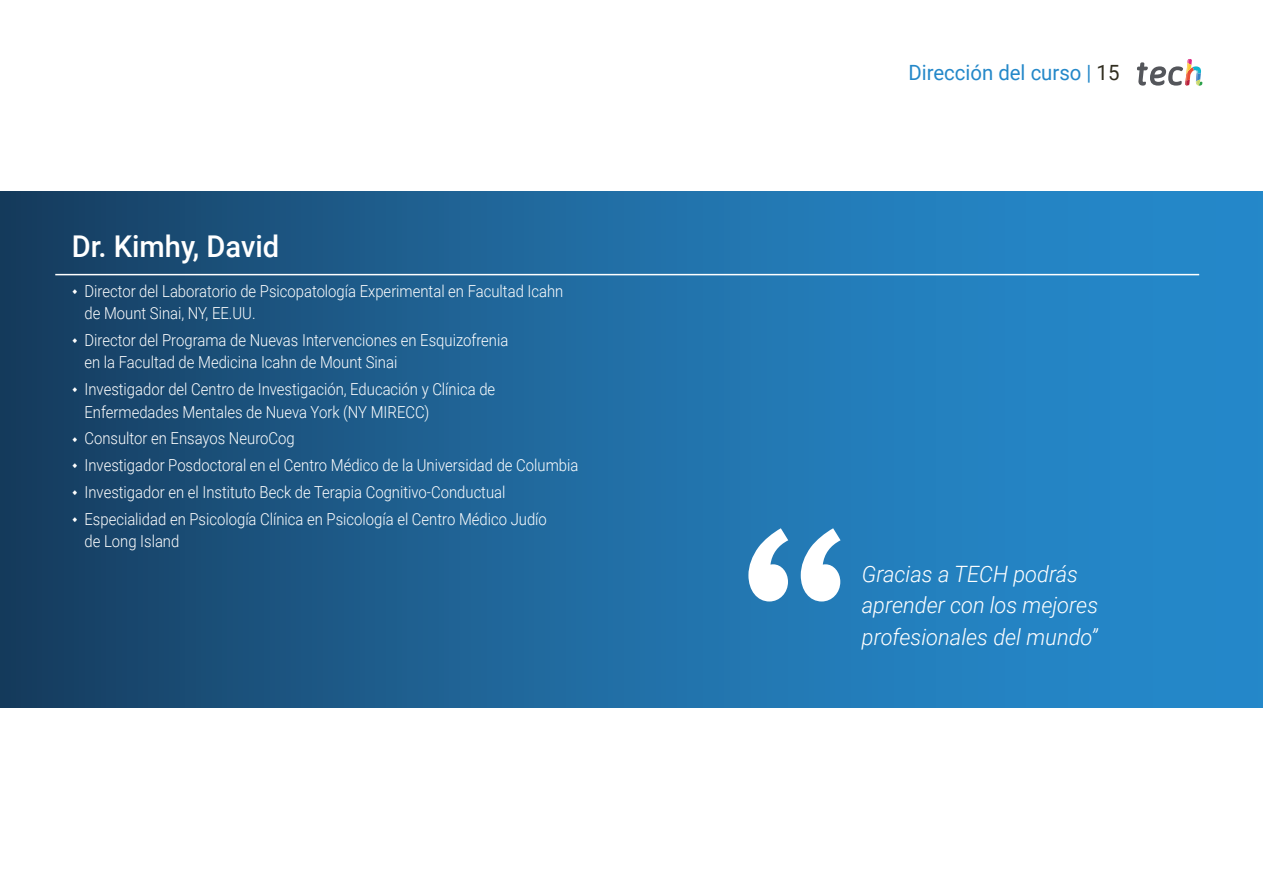
<style>
.page{position:relative;width:1263px;height:893px;background:#fff}
.page>*{position:absolute;margin:0;border:0;box-sizing:border-box;transform-origin:0 0}
.t1{font:500 30px "Roboto";color:#fff}
.t2{font:italic 300 22.5px/31.5px "Roboto";color:#fff}
.t3{font:21px "Roboto";color:#2488c9}
.t4{font:300 16.5px/22.5px "Roboto";color:#fff;scale:.9 1}
.s1{color:#312e20}
</style>
<div class="page">
<div style="left:0;top:192px;width:1263px;height:516px;background:linear-gradient(to right,#184267,#2793d9)"></div>
<svg style="left:748px;top:528px;width:92px;height:73px"></svg>
<hr style="left:55px;top:274px;width:1144px;height:1px;background:#fff">
<svg style="left:1137px;top:59px;width:65px;height:27px"></svg>
<svg style="left:73px;top:289px;width:4px;height:5px"></svg>
<svg style="left:73px;top:338px;width:4px;height:5px"></svg>
<svg style="left:73px;top:387px;width:4px;height:5px"></svg>
<svg style="left:73px;top:437px;width:4px;height:5px"></svg>
<svg style="left:73px;top:463px;width:4px;height:5px"></svg>
<svg style="left:73px;top:490px;width:4px;height:5px"></svg>
<svg style="left:73px;top:517px;width:4px;height:5px"></svg>
<h1 class="t1" style="left:72px;top:226px;width:209px">Dr. Kimhy, David</h1>
<p class="t4" style="left:85px;top:279px;width:534px">Director del Laboratorio de Psicopatología Experimental en Facultad Icahn de Mount Sinai, NY, EE.UU.</p>
<p class="t4" style="left:85px;top:328px;width:472px">Director del Programa de Nuevas Intervenciones en Esquizofrenia en la Facultad de Medicina Icahn de Mount Sinai</p>
<p class="t4" style="left:85px;top:377px;width:458px">Investigador del Centro de Investigación, Educación y Clínica de<br>Enfermedades Mentales de Nueva York (NY MIRECC)</p>
<p class="t4" style="left:85px;top:425px;width:550px;line-height:26.7px">Consultor en Ensayos NeuroCog<br>Investigador Posdoctoral en el Centro Médico de la Universidad de Columbia Investigador en el Instituto Beck de Terapia Cognitivo-Conductual Especialidad en Psicología Clínica en Psicología el Centro Médico Judío</p>
<p class="t4" style="left:85px;top:529px;width:107px">de Long Island</p>
<p class="t3" style="left:908px;top:57px;width:213px">Dirección del curso | <span class="s1">15</span></p>
<h2 class="t2" style="left:862px;top:557px;width:238px">Gracias a TECH podrás aprender con los mejores profesionales del mundo”</h2>
</div>
